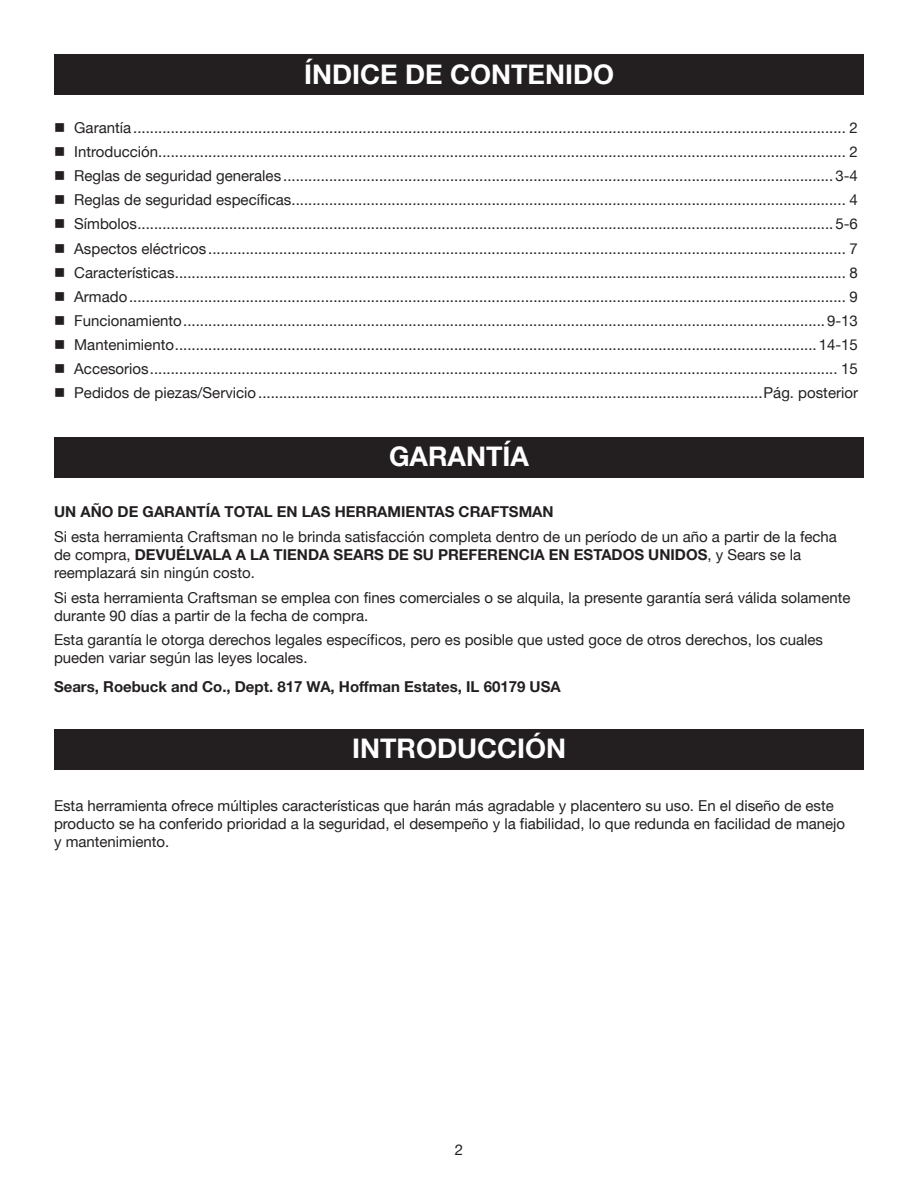
<style>
.page{position:relative;width:918px;height:1188px;background:#fff}
.page>*{position:absolute;margin:0;border:0;box-sizing:border-box;transform-origin:0 0}
.t1{font:700 27px "Helvetica Neue";color:#fff}
.t2{font:15px/18px "Helvetica Neue";color:#231f20}
.t3{font:700 15px "Helvetica Neue";color:#231f20}
.s1{font-weight:700}
</style>
<div class="page">
<div style="left:54px;top:730px;width:810px;height:40px;background:#231f20"></div>
<div style="left:54px;top:54px;width:810px;height:40px;background:#231f20"></div>
<div style="left:54px;top:437px;width:810px;height:41px;background:#231f20"></div>
<h1 class="t1" style="left:304px;top:58px;width:311px">ÍNDICE DE CONTENIDO</h1>
<p class="t2" style="left:54px;top:119px;width:805px">■ Garantía........................................................................................................................................................................... 2</p>
<p class="t2" style="left:54px;top:143px;width:805px">■ Introducción..................................................................................................................................................................... 2</p>
<p class="t2" style="left:54px;top:167px;width:805px">■ Reglas de seguridad generales .................................................................................................................................... 3-4</p>
<p class="t2" style="left:54px;top:191px;width:805px">■ Reglas de seguridad específicas..................................................................................................................................... 4</p>
<p class="t2" style="left:54px;top:215px;width:805px">■ Símbolos.......................................................................................................................................................................5-6</p>
<p class="t2" style="left:54px;top:239px;width:805px">■ Aspectos eléctricos ......................................................................................................................................................... 7</p>
<p class="t2" style="left:54px;top:263px;width:805px">■ Características................................................................................................................................................................. 8</p>
<p class="t2" style="left:54px;top:287px;width:805px">■ Armado............................................................................................................................................................................ 9</p>
<p class="t2" style="left:54px;top:311px;width:805px">■ Funcionamiento..........................................................................................................................................................9-13</p>
<p class="t2" style="left:54px;top:335px;width:805px">■ Mantenimiento..........................................................................................................................................................14-15</p>
<p class="t2" style="left:54px;top:359px;width:805px">■ Accesorios..................................................................................................................................................................... 15</p>
<p class="t2" style="left:54px;top:383px;width:806px">■ Pedidos de piezas/Servicio.........................................................................................................................Pág. posterior</p>
<h1 class="t1" style="left:389px;top:440px;width:141px">GARANTÍA</h1>
<p class="t3" style="left:54px;top:502px;width:501px">UN AÑO DE GARANTÍA TOTAL EN LAS HERRAMIENTAS CRAFTSMAN</p>
<p class="t2" style="left:54px;top:527px;width:784px">Si esta herramienta Craftsman no le brinda satisfacción completa dentro de un período de un año a partir de la fecha de compra, <span class="s1">DEVUÉLVALA A LA TIENDA SEARS DE SU PREFERENCIA EN ESTADOS UNIDOS</span>, y Sears se la reemplazará sin ningún costo.</p>
<p class="t2" style="left:54px;top:588px;width:798px">Si esta herramienta Craftsman se emplea con fines comerciales o se alquila, la presente garantía será válida solamente durante 90 días a partir de la fecha de compra.</p>
<p class="t2" style="left:54px;top:631px;width:771px">Esta garantía le otorga derechos legales específicos, pero es posible que usted goce de otros derechos, los cuales pueden variar según las leyes locales.</p>
<p class="t3" style="left:54px;top:677px;width:508px">Sears, Roebuck and Co., Dept. 817 WA, Hoffman Estates, IL 60179 USA</p>
<h1 class="t1" style="left:352px;top:732px;width:215px">INTRODUCCIÓN</h1>
<p class="t2" style="left:54px;top:796px;width:793px">Esta herramienta ofrece múltiples características que harán más agradable y placentero su uso. En el diseño de este producto se ha conferido prioridad a la seguridad, el desempeño y la fiabilidad, lo que redunda en facilidad de manejo y mantenimiento.</p>
<p class="t2" style="left:455px;top:1141px;width:10px">2</p>
</div>
